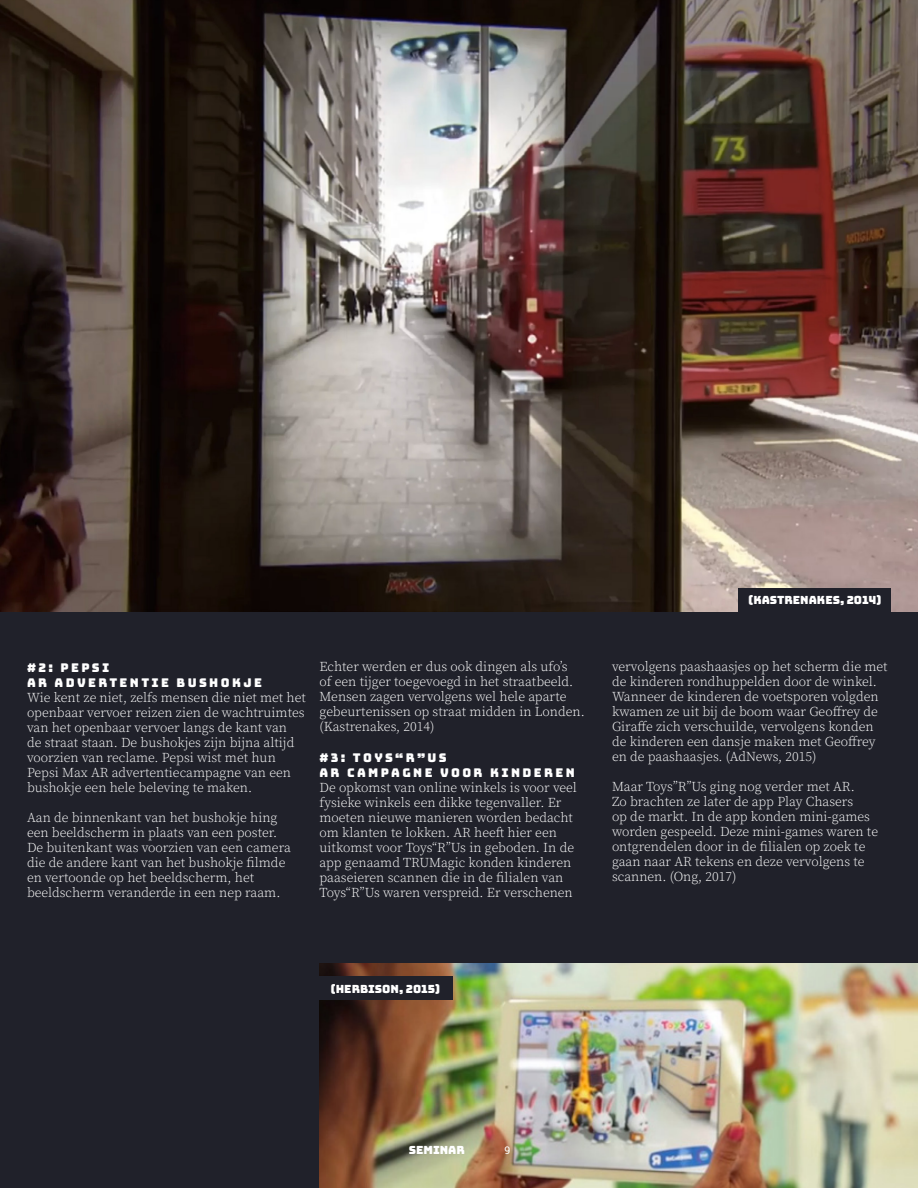
<style>
.page{position:relative;width:918px;height:1188px;background:#20212a}
.page>*{position:absolute;margin:0;border:0;box-sizing:border-box;transform-origin:0 0}
.t1{font:300 13.5px/15px "Source Serif Pro";color:#fff}
.t2{font:12px/15px "Bungee";letter-spacing:.2em;color:#fff}
.t3{font:11.25px "Bungee";color:#fff}
.t4{font:10.5px "Roboto Slab";color:#fff}
</style>
<div class="page">
<img style="left:0;top:0;width:918px;height:611px">
<img style="left:320px;top:963px;width:598px;height:225px">
<div style="left:314px;top:976px;width:138px;height:24px;background:#20212a"></div>
<div style="left:739px;top:588px;width:152px;height:24px;background:#20212a"></div>
<p class="t2" style="left:27px;top:660px;width:236px">#2: PEPSI<br>AR ADVERTENTIE BUSHOKJE</p>
<p class="t1" style="left:27px;top:690px;width:280px">Wie kent ze niet, zelfs mensen die niet met het openbaar vervoer reizen zien de wachtruimtes van het openbaar vervoer langs de kant van<br>de straat staan. De bushokjes zijn bijna altijd voorzien van reclame. Pepsi wist met hun Pepsi Max AR advertentiecampagne van een bushokje een hele beleving te maken.</p>
<p class="t1" style="left:27px;top:810px;width:265px">Aan de binnenkant van het bushokje hing een beeldscherm in plaats van een poster.<br>De buitenkant was voorzien van een camera die de andere kant van het bushokje filmde en vertoonde op het beeldscherm, het beeldscherm veranderde in een nep raam.</p>
<p class="t1" style="left:320px;top:659px;width:267px">Echter werden er dus ook dingen als ufo’s<br>of een tijger toegevoegd in het straatbeeld.<br>Mensen zagen vervolgens wel hele aparte gebeurtenissen op straat midden in Londen. (Kastrenakes, 2014)</p>
<p class="t2" style="left:320px;top:750px;width:257px">#3: TOYS“R”US<br>AR CAMPAGNE VOOR KINDEREN</p>
<p class="t1" style="left:320px;top:780px;width:259px">De opkomst van online winkels is voor veel fysieke winkels een dikke tegenvaller. Er moeten nieuwe manieren worden bedacht om klanten te lokken. AR heeft hier een uitkomst voor Toys“R”Us in geboden. In de app genaamd TRUMagic konden kinderen paaseieren scannen die in de filialen van Toys“R”Us waren verspreid. Er verschenen</p>
<p class="t3" style="left:749px;top:594px;width:134px">(KASTRENAKES, 2014)</p>
<p class="t1" style="left:612px;top:659px;width:277px">vervolgens paashaasjes op het scherm die met de kinderen rondhuppelden door de winkel.<br>Wanneer de kinderen de voetsporen volgden kwamen ze uit bij de boom waar Geoffrey de Giraffe zich verschuilde, vervolgens konden de kinderen een dansje maken met Geoffrey en de paashaasjes. (AdNews, 2015)</p>
<p class="t1" style="left:612px;top:779px;width:268px">Maar Toys”R”Us ging nog verder met AR.<br>Zo brachten ze later de app Play Chasers<br>op de markt. In de app konden mini-games worden gespeeld. Deze mini-games waren te ontgrendelen door in de filialen op zoek te gaan naar AR tekens en deze vervolgens te scannen. (Ong, 2017)</p>
<p class="t3" style="left:331px;top:982px;width:111px">(HERBISON, 2015)</p>
<p class="t3" style="left:409px;top:1144px;width:58px">SEMINAR</p>
<p class="t4" style="left:505px;top:1143px;width:7px">9</p>
</div>
